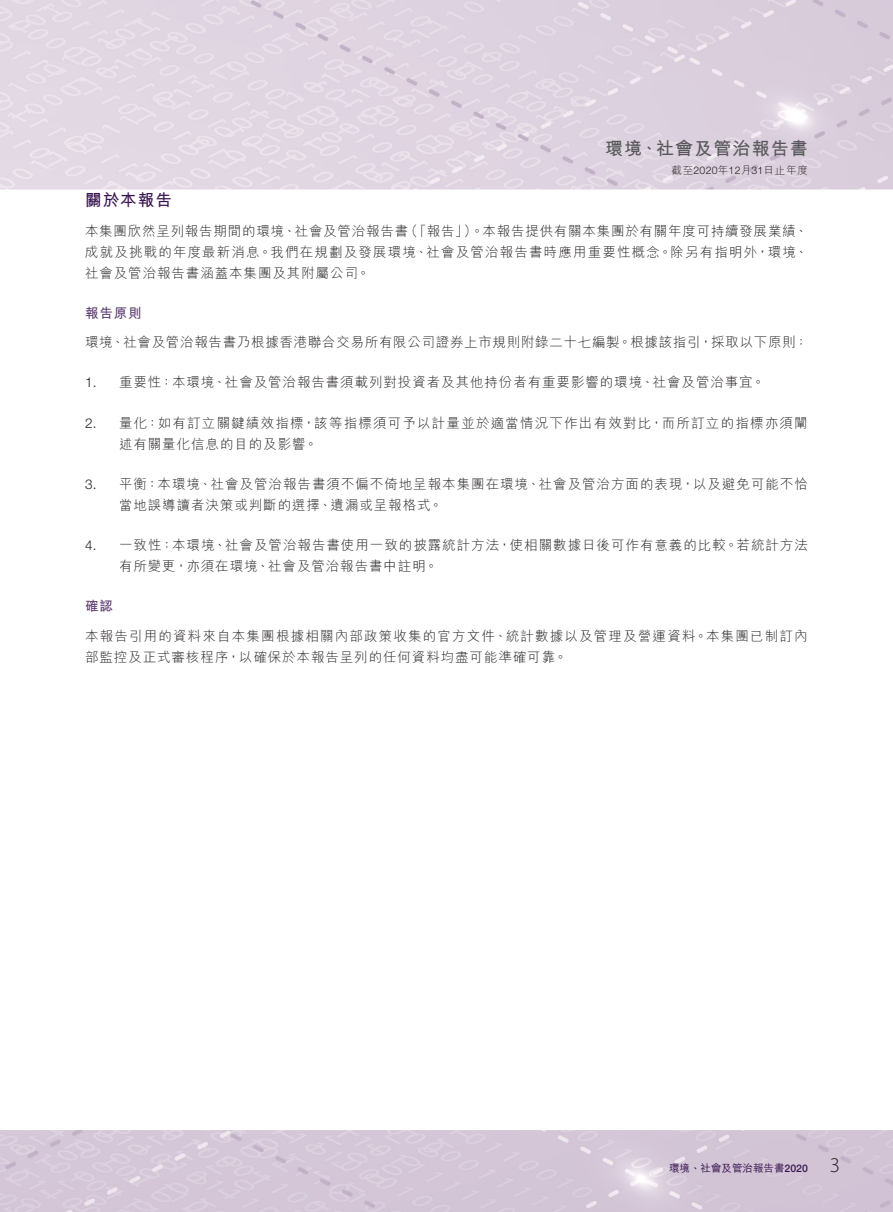
<style>
.page{position:relative;width:893px;height:1212px;background:#fff}
.page>*{position:absolute;margin:0;border:0;box-sizing:border-box;transform-origin:0 0}
.t1{font:700 18px "M Hei HK";letter-spacing:.06em;color:#57585a}
.t2{font:700 16.5px "M Hei HK";letter-spacing:.07em;color:#381451}
.t3{font:300 13.5px/21px "M Hei HK";letter-spacing:.07em;color:#231f20}
.t4{font:300 13.5px/21px "M Hei HK";letter-spacing:.09em;color:#231f20}
.t5{font:300 13.5px "M Hei HK";letter-spacing:.05em;color:#231f20}
.t6{font:700 13.5px "M Hei HK";letter-spacing:.07em;color:#5f3e72}
.t7{font:500 10.5px "M Hei HK";color:#381451}
.t8{font:300 10.5px "M Hei HK";letter-spacing:.075em;color:#231f20}
.s1{font-family:"Helvetica Neue LT Std"}
.s2{font-family:"Myriad Pro";font-weight:300;font-size:21px;color:#231f20}
</style>
<div class="page">
<img style="left:0;top:0;width:893px;height:1212px">
<h1 class="t1" style="left:605px;top:136px;width:204px">環境、社會及管治報告書</h1>
<p class="t8" style="left:671px;top:165px;width:138px">截至<span class="s1">2020</span>年<span class="s1">12</span>月<span class="s1">31</span>日止年度</p>
<p class="t2" style="left:85px;top:188px;width:88px">關於本報告</p>
<p class="t3" style="left:85px;top:220px;width:724px;text-align:justify">本集團欣然呈列報告期間的環境、社會及管治報告書（「報告」）。本報告提供有關本集團於有關年度可持續發展業績、成就及挑戰的年度最新消息。我們在規劃及發展環境、社會及管治報告書時應用重要性概念。除另有指明外，環境、社會及管治報告書涵蓋本集團及其附屬公司。</p>
<p class="t6" style="left:85px;top:303px;width:58px">報告原則</p>
<p class="t5" style="left:85px;top:335px;width:724px">環境、社會及管治報告書乃根據香港聯合交易所有限公司證券上市規則附錄二十七編製。根據該指引，採取以下原則：</p>
<p class="t3" style="left:85px;top:372px;width:681px"><span class="s1">1.</span> 重要性：本環境、社會及管治報告書須載列對投資者及其他持份者有重要影響的環境、社會及管治事宜。</p>
<p class="t4" style="left:119px;top:412px;width:690px;text-indent:-34px"><span class="s1">2.</span> 量化：如有訂立關鍵績效指標，該等指標須可予以計量並於適當情況下作出有效對比，而所訂立的指標亦須闡述有關量化信息的目的及影響。</p>
<p class="t3" style="left:119px;top:473px;width:690px;text-indent:-34px"><span class="s1">3.</span> 平衡：本環境、社會及管治報告書須不偏不倚地呈報本集團在環境、社會及管治方面的表現，以及避免可能不恰當地誤導讀者決策或判斷的選擇、遺漏或呈報格式。</p>
<p class="t3" style="left:119px;top:534px;width:690px;text-indent:-34px"><span class="s1">4.</span> 一致性：本環境、社會及管治報告書使用一致的披露統計方法，使相關數據日後可作有意義的比較。若統計方法有所變更，亦須在環境、社會及管治報告書中註明。</p>
<p class="t6" style="left:85px;top:596px;width:29px">確認</p>
<p class="t4" style="left:85px;top:625px;width:724px">本報告引用的資料來自本集團根據相關內部政策收集的官方文件、統計數據以及管理及營運資料。本集團已制訂內部監控及正式審核程序，以確保於本報告呈列的任何資料均盡可能準確可靠。</p>
<p class="t7" style="left:669px;top:1160px;width:173px">環境、社會及管治報告書<span class="s1">2020</span> <span class="s2">3</span></p>
</div>
